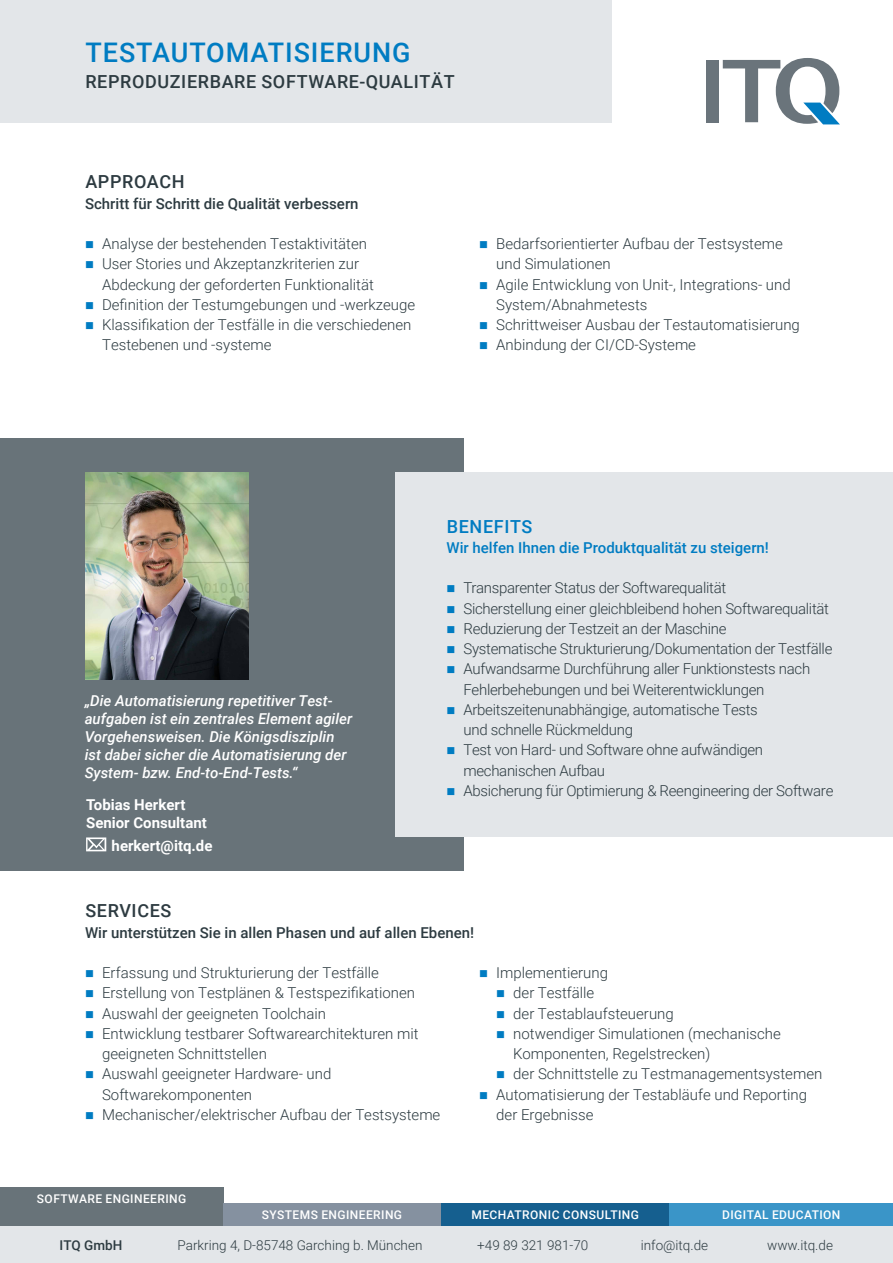
<style>
.page{position:relative;width:893px;height:1263px;background:#fff}
.page>*{position:absolute;margin:0;border:0;box-sizing:border-box;transform-origin:0 0}
.t1{font:500 27px "Roboto";letter-spacing:.035em;color:#007cc2}
.HEADLINE_TEXT{font:500 18px "Roboto";letter-spacing:.035em;color:#2d3b41}
.HEADLINE_TEXT-2{font:500 18px "Roboto";letter-spacing:.035em;color:#007cc2}
.t2{font:300 15px/20.2px "Roboto";color:#2d3b41}
.t3{font:300 15px/20.2px "Roboto";letter-spacing:-.02em;color:#2d3b41}
.t4{font:italic 500 15px/18px "Roboto";color:#fff}
.SUBLIINE_TEXT{font:500 15px "Roboto";color:#2d3b41}
.SUBLIINE_TEXT-2{font:500 15px "Roboto";color:#007cc2}
.t5{font:700 15px/18px "Roboto";color:#fff}
.COPY{font:300 13.5px "Roboto";color:#2d3b41}
.COPY-2{font:500 13.5px "Roboto";color:#2d3b41}
.HEADLINE_TEXT-3{font:500 12px "Roboto";letter-spacing:.035em;color:#fff}
</style>
<div class="page">
<div style="left:0;top:438px;width:463px;height:432px;background:#687379"></div>
<div style="left:395px;top:472px;width:498px;height:364px;background:#e3e6e9"></div>
<div style="left:0;top:0;width:611px;height:122px;background:#e3e6e9"></div>
<div style="left:706px;top:60px;width:13px;height:62px;background:#6a747b"></div>
<svg style="left:723px;top:58px;width:116px;height:66px"></svg>
<svg style="left:86px;top:837px;width:20px;height:14px"></svg>
<div style="left:0;top:1187px;width:223px;height:76px;background:#687379"></div>
<div style="left:223px;top:1203px;width:218px;height:60px;background:#8591a0"></div>
<div style="left:441px;top:1203px;width:229px;height:60px;background:#155f8f"></div>
<div style="left:670px;top:1203px;width:223px;height:60px;background:#3a95c8"></div>
<div style="left:0;top:1227px;width:893px;height:36px;background:#e3e6e9"></div>
<img style="left:85px;top:472px;width:163px;height:207px">
<p class="t1" style="left:86px;top:34px;width:327px">TESTAUTOMATISIERUNG</p>
<p class="HEADLINE_TEXT" style="left:85px;top:69px;width:371px">REPRODUZIERBARE SOFTWARE-QUALITÄT</p>
<p class="HEADLINE_TEXT" style="left:85px;top:169px;width:101px">APPROACH</p>
<p class="SUBLIINE_TEXT" style="left:85px;top:193px;width:275px">Schritt für Schritt die Qualität verbessern</p>
<p class="t2" style="left:102px;top:233px;width:266px">Analyse der bestehenden Testaktivitäten</p>
<p class="t2" style="left:102px;top:253px;width:273px">User Stories und Akzeptanzkriterien zur<br>Abdeckung der geforderten Funktionalität</p>
<p class="t2" style="left:102px;top:294px;width:315px">Definition der Testumgebungen und -werkzeuge</p>
<p class="t2" style="left:102px;top:314px;width:311px">Klassifikation der Testfälle in die verschiedenen<br>Testebenen und -systeme</p>
<p class="t2" style="left:496px;top:233px;width:288px">Bedarfsorientierter Aufbau der Testsysteme und Simulationen</p>
<p class="t2" style="left:496px;top:274px;width:296px">Agile Entwicklung von Unit-, Integrations- und<br>System/Abnahmetests</p>
<p class="t2" style="left:496px;top:314px;width:305px">Schrittweiser Ausbau der Testautomatisierung</p>
<p class="t2" style="left:496px;top:334px;width:201px">Anbindung der CI/CD-Systeme</p>
<p class="t4" style="left:85px;top:691px;width:269px">„Die Automatisierung repetitiver Test&shy;aufgaben ist ein zentrales Element agiler Vorgehensweisen. Die Königsdisziplin ist dabei sicher die Automatisierung der System- bzw. End-to-End-Tests.“</p>
<p class="t5" style="left:86px;top:795px;width:122px">Tobias Herkert<br>Senior Consultant</p>
<p class="t5" style="left:112px;top:836px;width:102px">herkert@itq.de</p>
<p class="HEADLINE_TEXT" style="left:85px;top:898px;width:88px">SERVICES</p>
<p class="HEADLINE_TEXT-2" style="left:447px;top:514px;width:87px">BENEFITS</p>
<p class="SUBLIINE_TEXT-2" style="left:446px;top:537px;width:324px">Wir helfen Ihnen die Produktqualität zu steigern!</p>
<p class="t3" style="left:463px;top:577px;width:264px">Transparenter Status der Softwarequalität</p>
<p class="t3" style="left:463px;top:598px;width:367px">Sicherstellung einer gleichbleibend hohen Softwarequalität</p>
<p class="t3" style="left:463px;top:618px;width:265px">Reduzierung der Testzeit an der Maschine</p>
<p class="t3" style="left:463px;top:638px;width:370px">Systematische Strukturierung/Dokumentation der Testfälle</p>
<p class="t3" style="left:463px;top:658px;width:348px">Aufwandsarme Durchführung aller Funktionstests nach<br>Fehlerbehebungen und bei Weiterentwicklungen</p>
<p class="t3" style="left:463px;top:699px;width:296px">Arbeitszeitenunabhängige, automatische Tests und schnelle Rückmeldung</p>
<p class="t3" style="left:463px;top:739px;width:301px">Test von Hard- und Software ohne aufwändigen mechanischen Aufbau</p>
<p class="t3" style="left:463px;top:780px;width:371px">Absicherung für Optimierung &amp; Reengineering der Software</p>
<p class="SUBLIINE_TEXT" style="left:85px;top:922px;width:391px">Wir unterstützen Sie in allen Phasen und auf allen Ebenen!</p>
<p class="t2" style="left:102px;top:962px;width:278px">Erfassung und Strukturierung der Testfälle</p>
<p class="t2" style="left:102px;top:982px;width:314px">Erstellung von Testplänen &amp; Testspezifikationen</p>
<p class="t2" style="left:102px;top:1003px;width:226px">Auswahl der geeigneten Toolchain</p>
<p class="t2" style="left:102px;top:1023px;width:318px">Entwicklung testbarer Softwarearchitekturen mit geeigneten Schnittstellen</p>
<p class="t2" style="left:102px;top:1063px;width:231px">Auswahl geeigneter Hardware- und<br>Softwarekomponenten</p>
<p class="t2" style="left:102px;top:1104px;width:340px">Mechanischer/elektrischer Aufbau der Testsysteme</p>
<p class="t2" style="left:496px;top:962px;width:113px">Implementierung</p>
<p class="t2" style="left:513px;top:982px;width:83px">der Testfälle</p>
<p class="t2" style="left:513px;top:1003px;width:162px">der Testablaufsteuerung</p>
<p class="t2" style="left:513px;top:1023px;width:269px">notwendiger Simulationen (mechanische<br>Komponenten, Regelstrecken)</p>
<p class="t2" style="left:513px;top:1063px;width:311px">der Schnittstelle zu Testmanagementsystemen</p>
<p class="t2" style="left:496px;top:1084px;width:312px">Automatisierung der Testabläufe und Reporting der Ergebnisse</p>
<p class="HEADLINE_TEXT-3" style="left:37px;top:1190px;width:151px">SOFTWARE ENGINEERING</p>
<p class="HEADLINE_TEXT-3" style="left:262px;top:1206px;width:142px">SYSTEMS ENGINEERING</p>
<p class="HEADLINE_TEXT-3" style="left:471px;top:1206px;width:169px">MECHATRONIC CONSULTING</p>
<p class="HEADLINE_TEXT-3" style="left:722px;top:1206px;width:120px">DIGITAL EDUCATION</p>
<p class="COPY-2" style="left:60px;top:1235px;width:64px">ITQ GmbH</p>
<p class="COPY" style="left:178px;top:1235px;width:246px">Parkring 4, D-85748 Garching b. München</p>
<p class="COPY" style="left:477px;top:1235px;width:113px">+49 89 321 981-70</p>
<p class="COPY" style="left:641px;top:1235px;width:69px">info@itq.de</p>
<p class="COPY" style="left:767px;top:1235px;width:67px">www.itq.de</p>
</div>
